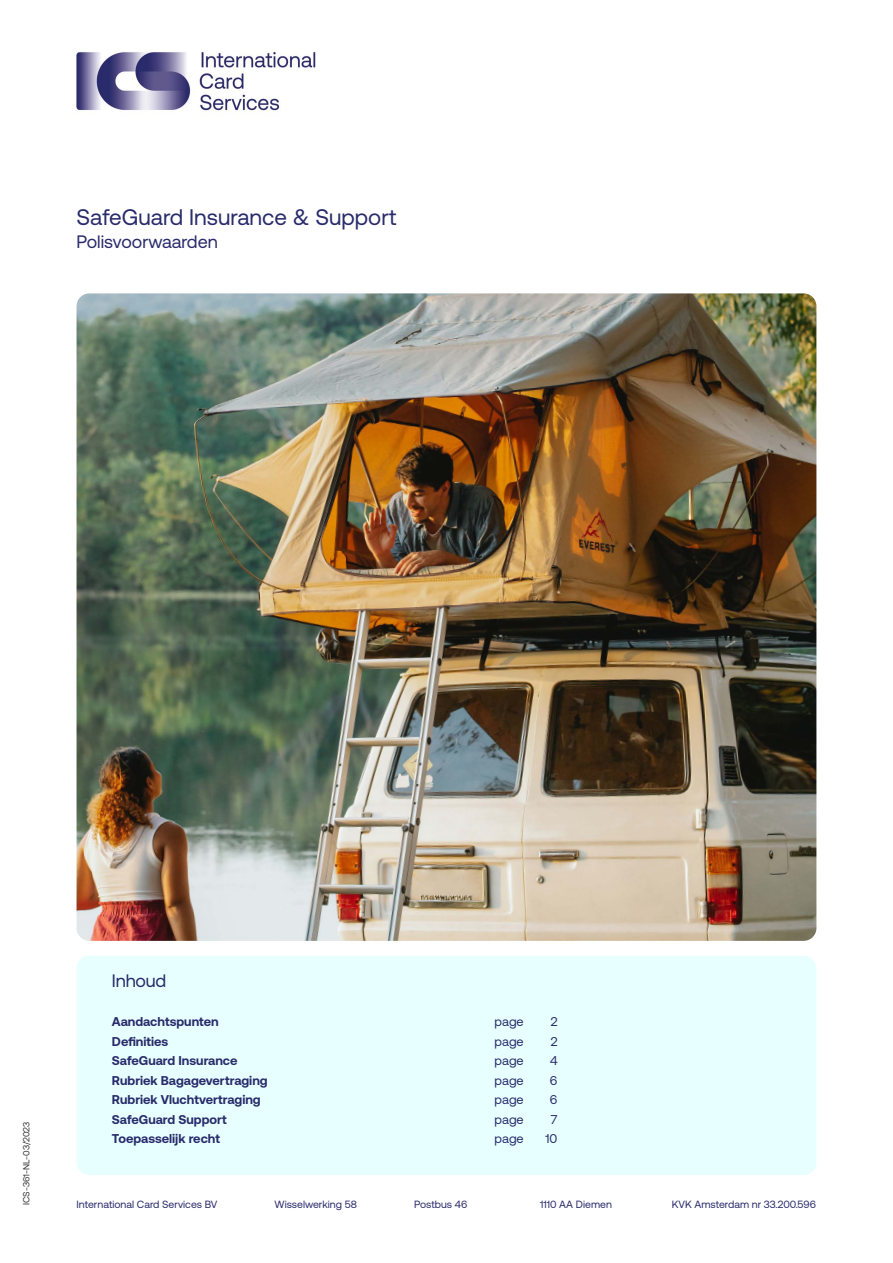
<style>
.page{position:relative;width:893px;height:1263px;background:#fff}
.page>*{position:absolute;margin:0;border:0;box-sizing:border-box;transform-origin:0 0}
.t1{font:22.5px "Aeonik";color:#292b6b}
.t2{font:18px "Aeonik";letter-spacing:-.005em;color:#292b6b}
.t3{font:700 12.75px "Aeonik";color:#292b6b}
.t4{font:12.75px "Aeonik";color:#292b6b}
.t5{font:10.5px "Aeonik";color:#292b6b}
.t6{font:9px "Aeonik";color:#373636}
</style>
<div class="page">
<img style="left:76px;top:51px;width:240px;height:60px">
<div style="left:77px;top:956px;width:739px;height:219px;background:#e7fffe;border-radius:13px"></div>
<img style="left:77px;top:293px;width:739px;height:648px">
<h1 class="t1" style="left:77px;top:205px;width:322px">SafeGuard Insurance &amp; Support</h1>
<h2 class="t2" style="left:77px;top:231px;width:143px">Polisvoorwaarden</h2>
<p class="t6" style="left:22px;top:1205px;width:85px;rotate:-90deg">ICS-361-NL-03/2023</p>
<h2 class="t2" style="left:112px;top:971px;width:56px">Inhoud</h2>
<p class="t3" style="left:112px;top:1015px;width:108px">Aandachtspunten</p>
<p class="t4" style="left:494px;top:1015px;width:31px">page</p>
<p class="t4" style="left:551px;top:1015px;width:8px">2</p>
<p class="t3" style="left:112px;top:1034px;width:58px">Definities</p>
<p class="t4" style="left:494px;top:1034px;width:31px">page</p>
<p class="t4" style="left:551px;top:1034px;width:8px">2</p>
<p class="t3" style="left:112px;top:1054px;width:127px">SafeGuard Insurance</p>
<p class="t4" style="left:494px;top:1054px;width:31px">page</p>
<p class="t4" style="left:550px;top:1054px;width:9px">4</p>
<p class="t3" style="left:112px;top:1073px;width:157px">Rubriek Bagagevertraging</p>
<p class="t4" style="left:494px;top:1073px;width:31px">page</p>
<p class="t4" style="left:550px;top:1073px;width:9px">6</p>
<p class="t3" style="left:112px;top:1093px;width:150px">Rubriek Vluchtvertraging</p>
<p class="t4" style="left:494px;top:1093px;width:31px">page</p>
<p class="t4" style="left:550px;top:1093px;width:9px">6</p>
<p class="t3" style="left:112px;top:1112px;width:116px">SafeGuard Support</p>
<p class="t4" style="left:494px;top:1112px;width:31px">page</p>
<p class="t4" style="left:551px;top:1112px;width:8px">7</p>
<p class="t3" style="left:112px;top:1132px;width:110px">Toepasselijk recht</p>
<p class="t4" style="left:494px;top:1132px;width:31px">page</p>
<p class="t4" style="left:546px;top:1132px;width:13px">10</p>
<p class="t5" style="left:77px;top:1198px;width:142px">International Card Services BV</p>
<p class="t5" style="left:275px;top:1198px;width:84px">Wisselwerking 58</p>
<p class="t5" style="left:414px;top:1198px;width:55px">Postbus 46</p>
<p class="t5" style="left:540px;top:1198px;width:73px">1110 AA Diemen</p>
<p class="t5" style="left:672px;top:1198px;width:146px">KVK Amsterdam nr 33.200.596</p>
</div>
